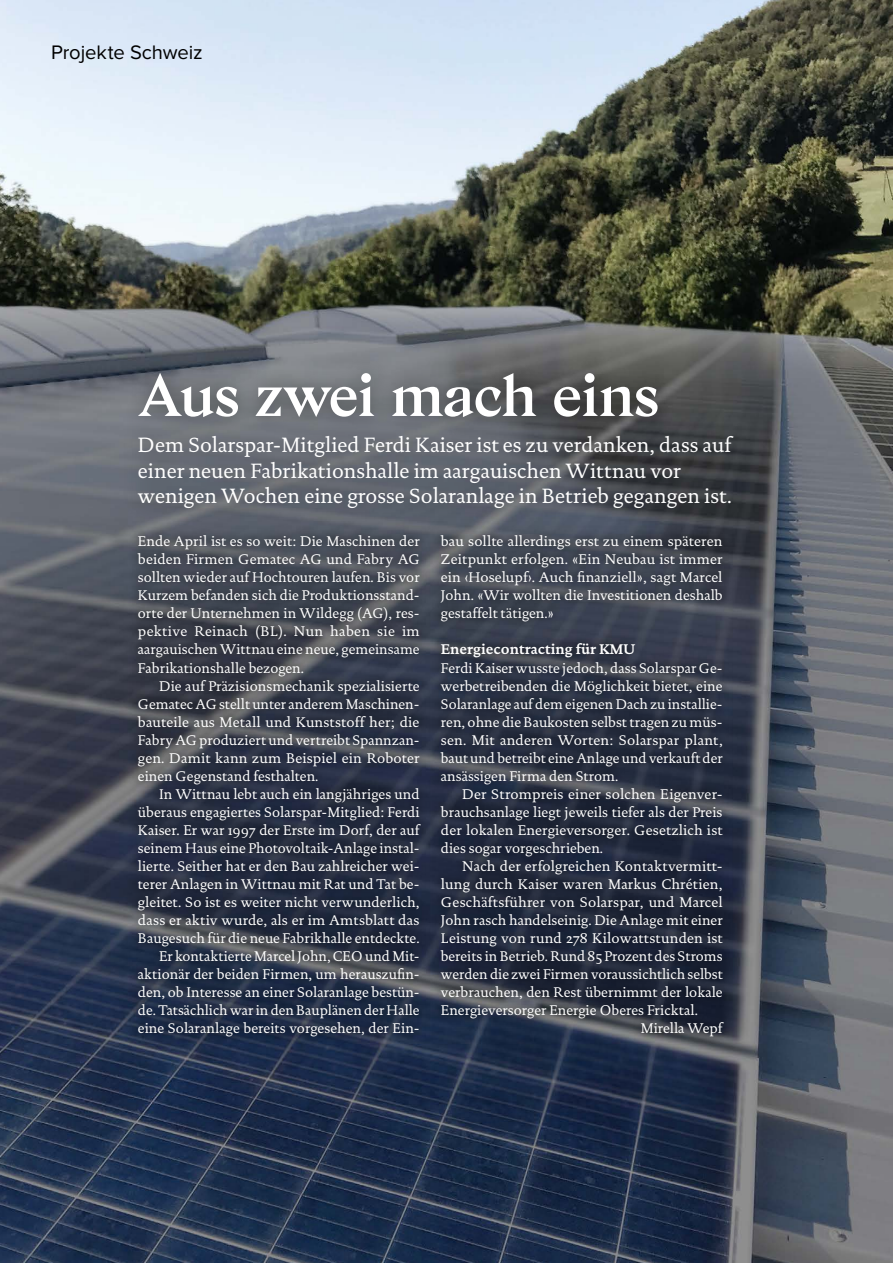
<style>
.page{position:relative;width:893px;height:1263px;background:#fff}
.page>*{position:absolute;margin:0;border:0;box-sizing:border-box;transform-origin:0 0}
.t1{font:60px "Gza Seminegra";letter-spacing:-.01em;color:#fff}
.t2{font:21px/25.5px "DTL Documenta TOT";color:#fff}
.t3{font:20.25px "Proxima Nova";letter-spacing:-.005em;color:#000}
.t4{font:14.25px/18px "DTL Documenta TOT";color:#fff;text-align:justify}
.t5{font:700 14.25px "DTL Documenta ST";color:#fff}
</style>
<div class="page">
<img style="left:0;top:0;width:893px;height:1263px">
<svg style="left:129px;top:527px;width:300px;height:518px;background:#313747"></svg>
<svg style="left:432px;top:527px;width:300px;height:518px;background:#2c3242"></svg>
<div style="left:120px;top:355px;width:630px;height:171px;background:#000;opacity:.5"></div>
<h3 class="t3" style="left:51px;top:43px;width:153px">Projekte Schweiz</h3>
<h1 class="t1" style="left:138px;top:358px;width:523px">Aus zwei mach eins</h1>
<h2 class="t2" style="left:138px;top:432px;width:595px">Dem Solarspar-Mitglied Ferdi Kaiser ist es zu verdanken, dass auf einer neuen Fabrikationshalle im aargauischen Wittnau vor wenigen Wochen eine grosse Solaranlage in Betrieb gegangen ist.</h2>
<p class="t4" style="left:138px;top:532px;width:283px">Ende April ist es so weit: Die Maschinen der beiden Firmen Gematec AG und Fabry AG sollten wieder auf Hochtouren laufen. Bis vor Kurzem befanden sich die Produktionsstand&shy;orte der Unternehmen in Wildegg (AG), res&shy;pektive Reinach (BL). Nun haben sie im aargauischen Wittnau eine neue, gemeinsame Fabrikationshalle bezogen.</p>
<p class="t4" style="left:138px;top:677px;width:283px;text-indent:21px">Die auf Präzisionsmechanik spezialisierte Gematec AG stellt unter anderem Maschinen&shy;bauteile aus Metall und Kunststoff her; die Fabry AG produziert und vertreibt Spannzan&shy;gen. Damit kann zum Beispiel ein Roboter einen Gegenstand festhalten.</p>
<p class="t4" style="left:138px;top:785px;width:283px;text-align:right">In Wittnau lebt auch ein langjähriges und überaus engagiertes Solarspar-Mitglied: Ferdi Kaiser. Er war 1997 der Erste im Dorf, der auf seinem Haus eine Photovoltaik-Anlage instal&shy;lierte. Seither hat er den Bau zahlreicher wei&shy;terer Anlagen in Wittnau mit Rat und Tat be&shy;gleitet. So ist es weiter nicht verwunderlich, dass er aktiv wurde, als er im Amtsblatt das Baugesuch für die neue Fabrikhalle entdeckte.<br>Er kontaktierte Marcel John, CEO und Mit&shy;aktionär der beiden Firmen, um herauszufin&shy;den, ob Interesse an einer Solaranlage bestün&shy;de. Tatsächlich war in den Bauplänen der Halle eine Solaranlage bereits vorgesehen, der Ein-</p>
<p class="t4" style="left:441px;top:532px;width:283px">bau sollte allerdings erst zu einem späteren Zeitpunkt erfolgen. «Ein Neubau ist immer ein ‹Hoselupf›. Auch finanziell», sagt Marcel John. «Wir wollten die Investitionen deshalb gestaffelt tätigen.»</p>
<p class="t5" style="left:441px;top:641px;width:196px">Energiecontracting für KMU</p>
<p class="t4" style="left:441px;top:659px;width:283px">Ferdi Kaiser wusste jedoch, dass Solarspar Ge&shy;werbetreibenden die Möglichkeit bietet, eine Solaranlage auf dem eigenen Dach zu installie&shy;ren, ohne die Baukosten selbst tragen zu müs&shy;sen. Mit anderen Worten: Solarspar plant, baut und betreibt eine Anlage und verkauft der ansässigen Firma den Strom.</p>
<p class="t4" style="left:441px;top:785px;width:283px;text-indent:21px">Der Strompreis einer solchen Eigenver&shy;brauchsanlage liegt jeweils tiefer als der Preis der lokalen Energieversorger. Gesetzlich ist dies sogar vorgeschrieben.</p>
<p class="t4" style="left:462px;top:857px;width:262px">Nach der erfolgreichen Kontaktvermitt-</p>
<p class="t4" style="left:441px;top:875px;width:283px">lung durch Kaiser waren Markus Chrétien,</p>
<p class="t4" style="left:441px;top:893px;width:283px">Geschäftsführer von Solarspar, und Marcel</p>
<p class="t4" style="left:441px;top:911px;width:283px">John rasch handelseinig. Die Anlage mit einer</p>
<p class="t4" style="left:441px;top:929px;width:283px">Leistung von rund 278 Kilowattstunden ist</p>
<p class="t4" style="left:441px;top:947px;width:283px">bereits in Betrieb. Rund 85 Prozent des Stroms</p>
<p class="t4" style="left:441px;top:965px;width:283px">werden die zwei Firmen voraussichtlich selbst</p>
<p class="t4" style="left:441px;top:983px;width:283px">verbrauchen, den Rest übernimmt der lokale</p>
<p class="t4" style="left:441px;top:1001px;width:259px">Energieversorger Energie Oberes Fricktal.</p>
<p class="t4" style="left:641px;top:1019px;width:83px">Mirella Wepf</p>
</div>
